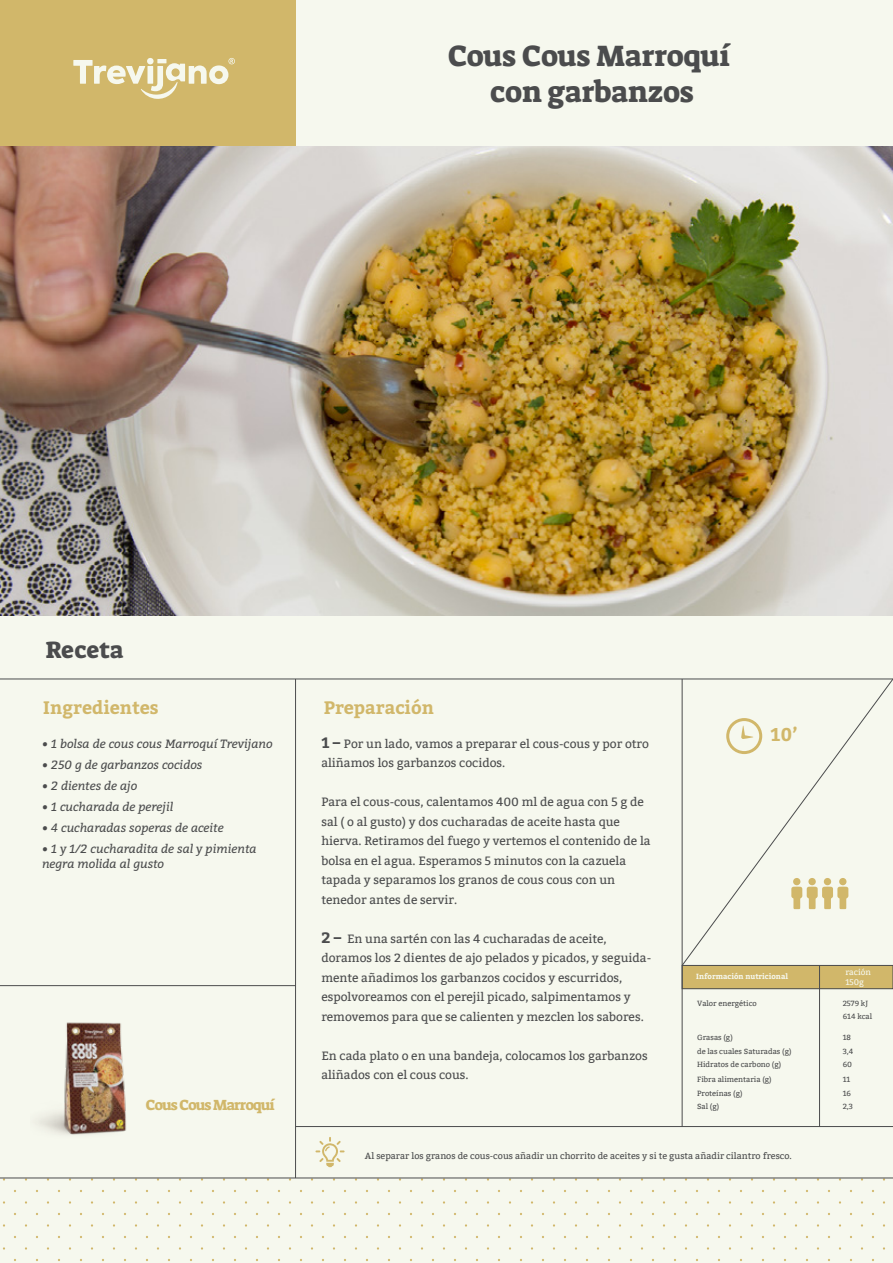
<style>
.page{position:relative;width:893px;height:1263px;background:#f6f8ee}
.page>*{position:absolute;margin:0;border:0;box-sizing:border-box;transform-origin:0 0}
.t1{font:30px/36px "Suez One";color:#4b4c4d;text-align:center}
.t2{font:24px "Suez One";letter-spacing:.005em;color:#4b4c4d}
.t3{font:700 18.45px "Bitter";color:#d1b76a}
.t4{font:700 18px "Bitter";color:#d1b76a}
.t5{font:15px "Suez One";letter-spacing:-.045em;color:#d1b76a}
.t6{font:12px/19.5px "Bitter";color:#4b4c4d}
.t7{font:italic 12px/15px "Bitter";color:#4b4c4d}
.t8{font:9px "Bitter";color:#4b4c4d}
.t9{font:8.25px/9.9px "Bitter";color:#f6f8ee}
.t10{font:7.5px/13.5px "Bitter";color:#4b4c4d}
.t11{font:700 7.5px "Bitter";color:#f6f8ee}
.s1{font-weight:700;font-size:15px}
</style>
<div class="page">
<div style="left:0;top:0;width:296px;height:147px;background:#d1b76a"></div>
<img style="left:0;top:147px;width:893px;height:468px">
<div style="left:682px;top:965px;width:211px;height:23px;background:#d1b76a"></div>
<svg style="left:681px;top:678px;width:212px;height:288px"></svg>
<div style="left:682px;top:965px;width:211px;height:24px;border:1px solid #4b4c4d"></div>
<hr style="left:0;top:679px;width:893px;height:1px;background:#4b4c4d">
<hr style="left:0;top:1177px;width:893px;height:1px;background:#4b4c4d">
<hr style="left:296px;top:1126px;width:597px;height:1px;background:#4b4c4d">
<hr style="left:819px;top:965px;width:1px;height:162px;background:#4b4c4d">
<hr style="left:295px;top:679px;width:1px;height:499px;background:#4b4c4d">
<hr style="left:682px;top:679px;width:1px;height:448px;background:#4b4c4d">
<hr style="left:0;top:985px;width:296px;height:1px;background:#4b4c4d">
<svg style="left:73px;top:58px;width:162px;height:41px"></svg>
<img style="left:38px;top:1022px;width:88px;height:113px">
<div style="left:839px;top:878px;width:7px;height:7px;background:#d1b76a;border-radius:50%"></div>
<div style="left:824px;top:878px;width:7px;height:7px;background:#d1b76a;border-radius:50%"></div>
<div style="left:808px;top:878px;width:8px;height:7px;background:#d1b76a;border-radius:50%"></div>
<svg style="left:791px;top:887px;width:57px;height:22px"></svg>
<div style="left:793px;top:878px;width:7px;height:7px;background:#d1b76a;border-radius:50%"></div>
<svg style="left:315px;top:1137px;width:30px;height:30px"></svg>
<svg style="left:726px;top:718px;width:36px;height:36px"></svg>
<h1 class="t1" style="left:448px;top:37px;width:283px">Cous Cous Marroquí con garbanzos</h1>
<h2 class="t2" style="left:45px;top:635px;width:80px">Receta</h2>
<h3 class="t4" style="left:43px;top:697px;width:117px">Ingredientes</h3>
<h3 class="t4" style="left:324px;top:697px;width:112px">Preparación</h3>
<p class="t7" style="left:42px;top:736px;width:232px">• 1 bolsa de cous cous Marroquí Trevijano</p>
<p class="t7" style="left:42px;top:757px;width:162px">• 250 g de garbanzos cocidos</p>
<p class="t7" style="left:42px;top:778px;width:97px">• 2 dientes de ajo</p>
<p class="t7" style="left:42px;top:799px;width:133px">• 1 cucharada de perejil</p>
<p class="t7" style="left:42px;top:820px;width:183px">• 4 cucharadas soperas de aceite</p>
<p class="t7" style="left:42px;top:841px;width:216px">• 1 y 1/2 cucharadita de sal y pimienta negra molida al gusto</p>
<p class="t6" style="left:321px;top:734px;width:329px"><span class="s1">1 –</span> Por un lado, vamos a preparar el cous-cous y por otro aliñamos los garbanzos cocidos.</p>
<p class="t6" style="left:321px;top:792px;width:331px">Para el cous-cous, calentamos 400 ml de agua con 5 g de sal ( o al gusto) y dos cucharadas de aceite hasta que hierva. Retiramos del fuego y vertemos el contenido de la bolsa en el agua. Esperamos 5 minutos con la cazuela tapada y separamos los granos de cous cous con un tenedor antes de servir.</p>
<p class="t6" style="left:321px;top:929px;width:331px"><span class="s1">2 –</span> En una sartén con las 4 cucharadas de aceite, doramos los 2 dientes de ajo pelados y picados, y seguida&shy;mente añadimos los garbanzos cocidos y escurridos, espolvoreamos con el perejil picado, salpimentamos y removemos para que se calienten y mezclen los sabores.</p>
<p class="t6" style="left:321px;top:1046px;width:328px">En cada plato o en una bandeja, colocamos los garbanzos aliñados con el cous cous.</p>
<p class="t5" style="left:146px;top:1095px;width:130px">Cous Cous Marroquí</p>
<h3 class="t3" style="left:770px;top:724px;width:29px">10’</h3>
<p class="t11" style="left:696px;top:972px;width:93px">Información nutricional</p>
<p class="t10" style="left:697px;top:996px;width:61px">Valor energético</p>
<p class="t10" style="left:697px;top:1031px;width:96px">Grasas (g)<br>de las cuales Saturadas (g)<br>Hidratos de carbono (g)</p>
<p class="t10" style="left:697px;top:1073px;width:76px">Fibra alimentaria (g)<br>Proteínas (g)<br>Sal (g)</p>
<p class="t8" style="left:365px;top:1150px;width:429px">Al separar los granos de cous-cous añadir un chorrito de aceites y si te gusta añadir cilantro fresco.</p>
<p class="t9" style="left:845px;top:967px;width:27px">ración<br>150g</p>
<p class="t10" style="left:843px;top:996px;width:31px">2579 kJ<br>614 kcal</p>
<p class="t10" style="left:843px;top:1031px;width:12px">18<br>3,4<br>60</p>
<p class="t10" style="left:843px;top:1073px;width:12px">11<br>16<br>2,3</p>
</div>
